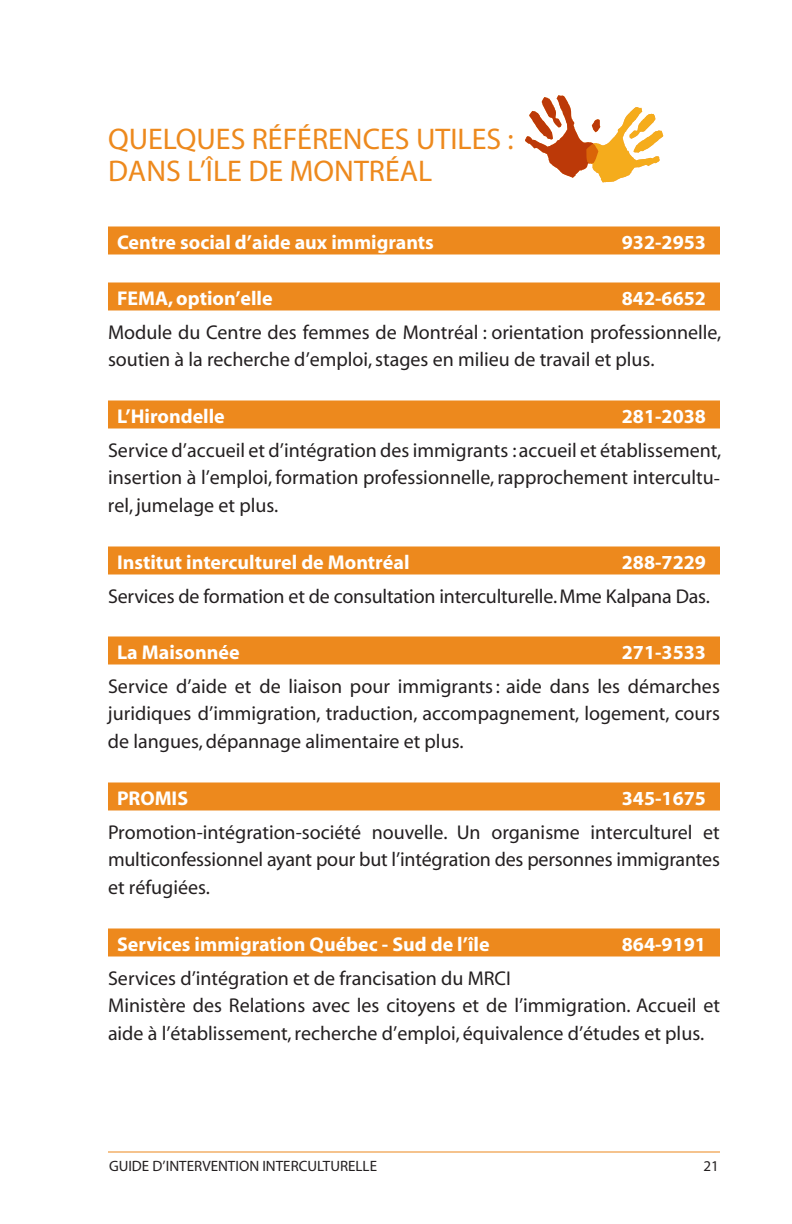
<style>
.page{position:relative;width:792px;height:1224px;background:#fff}
.page>*{position:absolute;margin:0;border:0;box-sizing:border-box;transform-origin:0 0}
.t1{font:30px/32px "Myriad";color:#ed891d}
.t2{font:20px/28px "Myriad";color:#231f20;text-align:justify}
.t3{font:700 20px "Myriad";color:#fff}
.t4{font:15px "Myriad";color:#231f20}
</style>
<div class="page">
<hr style="left:108px;top:1152px;width:612px;height:1px;background:#ed891d">
<div style="left:108px;top:226px;width:612px;height:28px;background:#ed891d"></div>
<div style="left:108px;top:282px;width:612px;height:28px;background:#ed891d"></div>
<div style="left:108px;top:400px;width:612px;height:28px;background:#ed891d"></div>
<div style="left:108px;top:546px;width:612px;height:28px;background:#ed891d"></div>
<div style="left:108px;top:636px;width:612px;height:28px;background:#ed891d"></div>
<div style="left:108px;top:782px;width:612px;height:28px;background:#ed891d"></div>
<div style="left:108px;top:928px;width:612px;height:28px;background:#ed891d"></div>
<svg style="left:525px;top:95px;width:139px;height:88px"></svg>
<h1 class="t1" style="left:108px;top:124px;width:407px">QUELQUES RÉFÉRENCES UTILES :<br>DANS L’ÎLE DE MONTRÉAL</h1>
<p class="t3" style="left:117px;top:231px;width:318px">Centre social d’aide aux immigrants</p>
<p class="t3" style="left:622px;top:231px;width:86px">932-2953</p>
<p class="t3" style="left:117px;top:287px;width:157px">FEMA, option’elle</p>
<p class="t3" style="left:622px;top:287px;width:86px">842-6652</p>
<p class="t2" style="left:108px;top:319px;width:615px">Module du Centre des femmes de Montréal : orientation professionnelle, soutien à la recherche d’emploi, stages en milieu de travail et plus.</p>
<p class="t3" style="left:117px;top:405px;width:109px">L’Hirondelle</p>
<p class="t3" style="left:622px;top:405px;width:86px">281-2038</p>
<p class="t2" style="left:108px;top:437px;width:615px">Service d’accueil et d’intégration des immigrants : accueil et établissement, insertion à l’emploi, formation professionnelle, rapprochement intercultu&shy;rel, jumelage et plus.</p>
<p class="t3" style="left:117px;top:551px;width:294px">Institut interculturel de Montréal</p>
<p class="t3" style="left:622px;top:551px;width:86px">288-7229</p>
<p class="t2" style="left:108px;top:583px;width:603px">Services de formation et de consultation interculturelle. Mme Kalpana Das.</p>
<p class="t3" style="left:117px;top:641px;width:124px">La Maisonnée</p>
<p class="t3" style="left:622px;top:641px;width:86px">271-3533</p>
<p class="t2" style="left:108px;top:673px;width:613px">Service d’aide et de liaison pour immigrants : aide dans les démarches juridiques d’immigration, traduction, accompagnement, logement, cours de langues, dépannage alimentaire et plus.</p>
<p class="t3" style="left:117px;top:787px;width:73px">PROMIS</p>
<p class="t3" style="left:622px;top:787px;width:86px">345-1675</p>
<p class="t2" style="left:108px;top:819px;width:613px">Promotion-intégration-société nouvelle. Un organisme interculturel et multiconfessionnel ayant pour but l’intégration des personnes immigrantes et réfugiées.</p>
<p class="t3" style="left:117px;top:933px;width:374px">Services immigration Québec - Sud de l’île</p>
<p class="t3" style="left:622px;top:933px;width:86px">864-9191</p>
<p class="t2" style="left:108px;top:965px;width:614px;text-align:left">Services d’intégration et de francisation du MRCI<br>Ministère des Relations avec les citoyens et de l’immigration. Accueil et aide à l’établissement, recherche d’emploi, équivalence d’études et plus.</p>
<p class="t4" style="left:109px;top:1159px;width:270px">GUIDE D’INTERVENTION INTERCULTURELLE</p>
<p class="t4" style="left:704px;top:1159px;width:17px">21</p>
</div>
